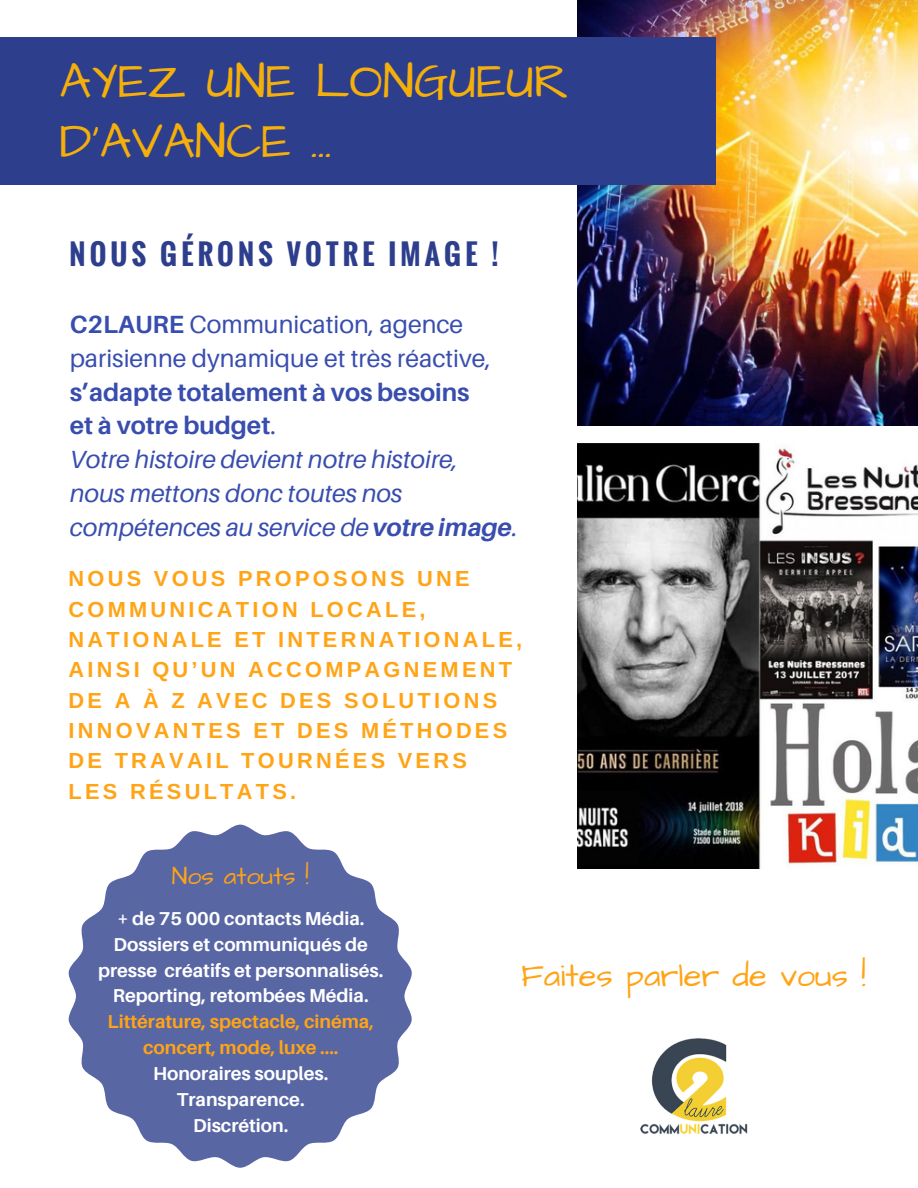
<style>
.page{position:relative;width:918px;height:1188px;background:#fff}
.page>*{position:absolute;margin:0;border:0;box-sizing:border-box;transform-origin:0 0}
.t1{font:49.8px/60.8px "Architects Daughter";color:#f5af0a}
.t2{font:32.7px "Architects Daughter";color:#ffa416}
.t3{font:700 28.05px "Oswald";letter-spacing:.15em;color:#2d3e8c}
.t4{font:italic 24.9px/33.8px "Aileron";color:#384dae}
.t5{font:24.9px/33.8px "Aileron";color:#384dae}
.t6{font:24.9px "Architects Daughter";color:#ffa416}
.t7{font:700 21.75px/30.3px "Arimo";letter-spacing:.15em;color:#ffa416}
.t8{font:700 18.75px/25.8px "Aileron";color:#fff;text-align:center}
.t9{font:700 18.75px/25.8px "Aileron";color:#ffa416;text-align:center}
.s1{font-weight:700}
.s2{font-weight:700;font-style:normal}
.s3{font-style:normal}
</style>
<div class="page">
<img style="left:577px;top:0;width:341px;height:425px">
<img style="left:577px;top:443px;width:341px;height:425px">
<div style="left:0;top:37px;width:715px;height:147px;background:#2d3e8c"></div>
<svg style="left:69px;top:825px;width:343px;height:343px;fill:#5966a4"></svg>
<img style="left:640px;top:1038px;width:108px;height:96px">
<h1 class="t1" style="left:60px;top:52px;width:511px">AYEZ UNE LONGUEUR<br>D'AVANCE ...</h1>
<p class="t3" style="left:69px;top:232px;width:431px">NOUS GÉRONS VOTRE IMAGE !</p>
<p class="t5" style="left:70px;top:307px;width:423px"><span class="s1">C2LAURE</span> Communication, agence parisienne dynamique et très réactive,</p>
<p class="t4" style="left:70px;top:374px;width:450px"><span class="s2">s’adapte totalement à vos besoins<br>et à votre budget</span><span class="s3">.<br></span>Votre histoire devient notre histoire, nous mettons donc toutes nos compétences au service de <span class="s1">votre image</span>.</p>
<p class="t7" style="left:69px;top:563px;width:455px">NOUS VOUS PROPOSONS UNE<br>COMMUNICATION LOCALE,<br>NATIONALE ET INTERNATIONALE,<br>AINSI QU’UN ACCOMPAGNEMENT<br>DE A À Z AVEC DES SOLUTIONS<br>INNOVANTES ET DES MÉTHODES<br>DE TRAVAIL TOURNÉES VERS<br>LES RÉSULTATS.</p>
<p class="t6" style="left:172px;top:860px;width:139px">Nos atouts !</p>
<p class="t8" style="left:98px;top:905px;width:287px">+ de 75 000 contacts Média.<br>Dossiers et communiqués de presse créatifs et personnalisés.<br>Reporting, retombées Média.</p>
<p class="t9" style="left:107px;top:1008px;width:268px">Littérature, spectacle, cinéma, concert, mode, luxe ....</p>
<p class="t8" style="left:153px;top:1060px;width:177px">Honoraires souples.<br>Transparence.<br>Discrétion.</p>
<h2 class="t2" style="left:521px;top:953px;width:346px">Faites parler de vous !</h2>
</div>
